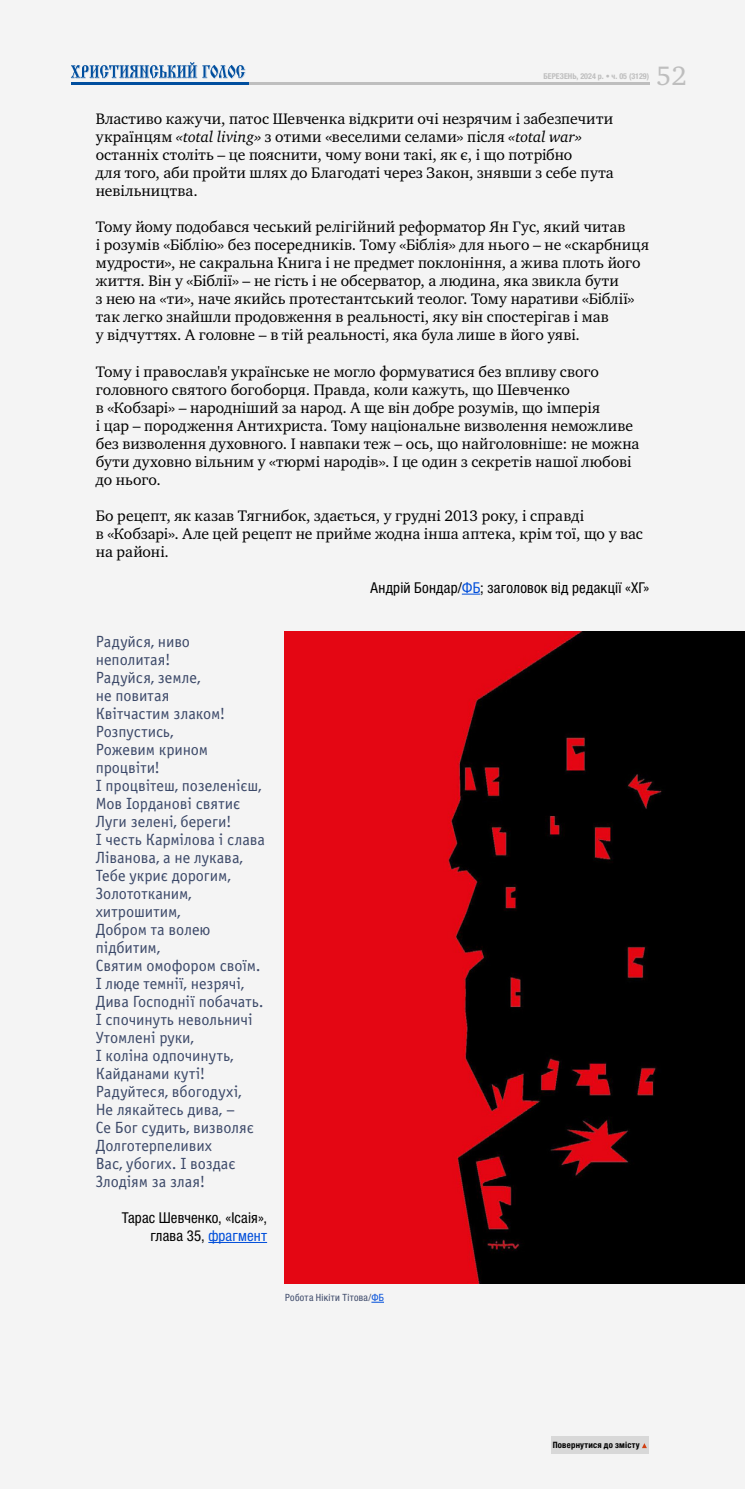
<style>
.page{position:relative;width:745px;height:1489px;background:#fff}
.page>*{position:absolute;margin:0;border:0;box-sizing:border-box;transform-origin:0 0}
.t1{font:27.38px "Charter C";color:#bebebe}
.t2{font:16.25px/18px "Officina Sans Book C";letter-spacing:-.005em;color:#3c4969}
.t3{font:15.62px/18px "Charter C";letter-spacing:.005em;color:#000}
.t4{font:condensed 15px/18px "Helvetica Neue LTCYR";letter-spacing:.01em;color:#000;text-align:right}
.t5{font:condensed 10px "Helvetica Neue LTCYR";letter-spacing:.03em;color:#3c4969}
.t6{font:700 condensed 8.75px "Helvetica Neue LTCYR";letter-spacing:.025em;color:#000}
.t7{font:700 condensed 8px "Helvetica Neue LTCYR";color:#bebebe}
.s1{font-style:italic}
.s2{color:#004eda}
</style>
<div class="page">
<div style="left:0;top:0;width:744px;height:1488px;background:#f4f4f4"></div>
<hr style="left:71px;top:82px;width:577px;height:3px;background:#bebebe">
<hr style="left:71px;top:82px;width:177px;height:3px;background:#004e9e">
<svg style="left:71px;top:62px;width:174px;height:17px"></svg>
<div style="left:550px;top:1435px;width:98px;height:18px;background:#d8d8d8"></div>
<svg style="left:461px;top:593px;width:19px;height:1px"></svg>
<hr style="left:208px;top:1241px;width:59px;height:1px;background:#004eda">
<img style="left:285px;top:631px;width:459px;height:651px">
<svg style="left:371px;top:1301px;width:13px;height:1px"></svg>
<p class="t7" style="left:543px;top:71px;width:107px">березень, 2024 р. • ч. 05 (3129)</p>
<p class="t3" style="left:96px;top:110px;width:519px">Властиво кажучи, патос Шевченка відкрити очі незрячим і забезпечити українцям <span class="s1">«total living»</span> з отими «веселими селами» після <span class="s1">«total war» </span>останніх століть – це пояснити, чому вони такі, як є, і що потрібно<br>для того, аби пройти шлях до Благодаті через Закон, знявши з себе пута невільництва.</p>
<p class="t3" style="left:96px;top:218px;width:554px">Тому йому подобався чеський релігійний реформатор Ян Гус, який читав<br>і розумів «Біблію» без посередників. Тому «Біблія» для нього – не «скарбниця мудрости», не сакральна Книга і не предмет поклоніння, а жива плоть його життя. Він у «Біблії» – не гість і не обсерватор, а людина, яка звикла бути<br>з нею на «ти», наче якийсь протестантський теолог. Тому наративи «Біблії» так легко знайшли продовження в реальності, яку він спостерігав і мав<br>у відчуттях. А головне – в тій реальності, яка була лише в його уяві.</p>
<p class="t3" style="left:96px;top:362px;width:545px">Тому і православ'я українське не могло формуватися без впливу свого головного святого богоборця. Правда, коли кажуть, що Шевченко<br>в «Кобзарі» – народніший за народ. А ще він добре розумів, що імперія<br>і цар – породження Антихриста. Тому національне визволення неможливе без визволення духовного. І навпаки теж – ось, що найголовніше: не можна бути духовно вільним у «тюрмі народів». І це один з секретів нашої любові до нього.</p>
<p class="t3" style="left:96px;top:506px;width:548px">Бо рецепт, як казав Тягнибок, здається, у грудні 2013 року, і справді<br>в «Кобзарі». Але цей рецепт не прийме жодна інша аптека, крім тої, що у вас на районі.</p>
<p class="t4" style="left:370px;top:578px;width:280px">Андрій Бондар/<span class="s2">ФБ</span>; заголовок від редакції «ХГ»</p>
<h1 class="t1" style="left:656px;top:61px;width:32px">52</h1>
<p class="t2" style="left:96px;top:632px;width:171px">Радуйся, ниво неполитая!<br>Радуйся, земле,<br>не повитая<br>Квітчастим злаком!<br>Розпустись,<br>Рожевим крином процвіти!<br>І процвітеш, позеленієш,<br>Мов Іорданові святиє<br>Луги зелені, береги!<br>І честь Кармілова і слава<br>Ліванова, а не лукава,<br>Тебе укриє дорогим,<br>Золототканим, хитрошитим,<br>Добром та волею підбитим,<br>Святим омофором своїм.<br>І люде темнії, незрячі,<br>Дива Господнії побачать.<br>І спочинуть невольничі<br>Утомлені руки,<br>І коліна одпочинуть,<br>Кайданами куті!<br>Радуйтеся, вбогодухі,<br>Не лякайтесь дива, –<br>Се Бог судить, визволяє<br>Долготерпеливих<br>Вас, убогих. І воздає<br>Злодіям за злая!</p>
<p class="t4" style="left:122px;top:1208px;width:146px">Тарас Шевченко, «Ісаія», глава 35, <span class="s2">фрагмент</span></p>
<p class="t5" style="left:285px;top:1292px;width:100px">Робота Нікіти Тітова/<span class="s2">ФБ</span></p>
<p class="t6" style="left:552px;top:1439px;width:88px">Повернутися до змісту</p>
</div>
